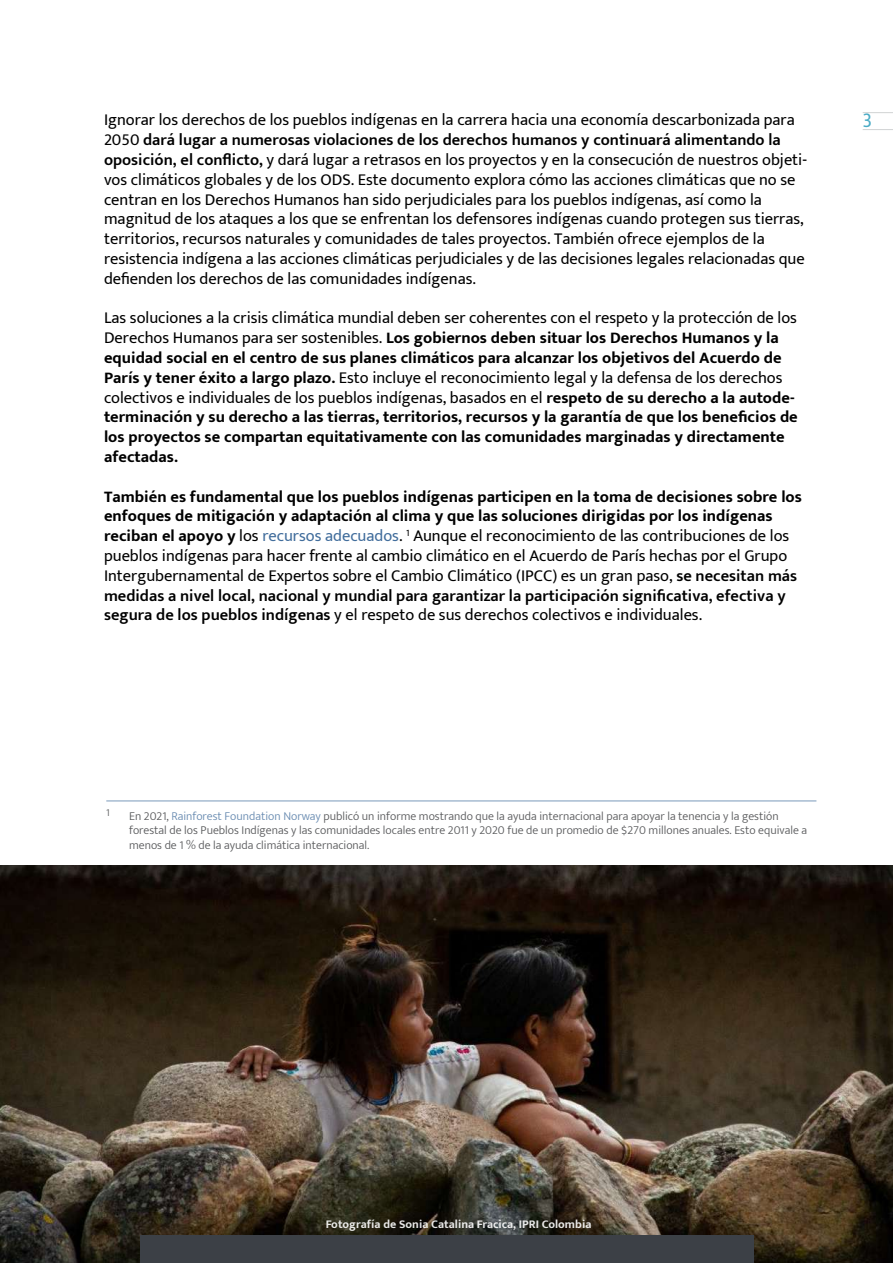
<style>
.page{position:relative;width:893px;height:1263px;background:#fff}
.page>*{position:absolute;margin:0;border:0;box-sizing:border-box;transform-origin:0 0}
.t1{font:21px "Mukta";color:#4bacc6;scale:.9 1}
.t2{font:16.5px/19.8px "Mukta";color:#000}
.t3{font:700 16.5px/19.8px "Mukta";color:#000}
.t4{font:300 12px/14.4px "Mukta";color:#58595b}
.t5{font:700 12px "Mukta";color:#fff}
.t6{font:300 10.5px "Mukta";color:#58595b}
.s1{font-weight:600}
.s2{font-weight:400}
.s3{font-weight:700}
.s4{color:#416d9c}
.s5{color:#678ab0}
</style>
<div class="page">
<hr style="left:863px;top:112px;width:30px;height:1px;background:#d1d3d4">
<hr style="left:863px;top:129px;width:30px;height:1px;background:#d1d3d4">
<img style="left:0;top:865px;width:893px;height:398px">
<hr style="left:106px;top:800px;width:710px;height:1px;background:#7a99ba">
<div style="left:140px;top:1235px;width:613px;height:28px;background:#3c4046"></div>
<p class="t2" style="left:104px;top:110px;width:704px">Ignorar los derechos de los pueblos indígenas en la carrera hacia una economía descarbonizada para 2050 <span class="s1">dará lugar a numerosas violaciones de los derechos humanos y continuará alimentando la oposición, el conflicto,</span> y dará lugar a retrasos en los proyectos y en la consecución de nuestros objeti&shy;vos climáticos globales y de los ODS. Este documento explora cómo las acciones climáticas que no se centran en los Derechos Humanos han sido perjudiciales para los pueblos indígenas, así como la magnitud de los ataques a los que se enfrentan los defensores indígenas cuando protegen sus tierras, territorios, recursos naturales y comunidades de tales proyectos. También ofrece ejemplos de la resistencia indígena a las acciones climáticas perjudiciales y de las decisiones legales relacionadas que defienden los derechos de las comunidades indígenas.</p>
<p class="t3" style="left:104px;top:308px;width:695px"><span class="s2">Las soluciones a la crisis climática mundial deben ser coherentes con el respeto y la protección de los Derechos Humanos para ser sostenibles.</span> Los gobiernos deben situar los Derechos Humanos y la equidad social en el centro de sus planes climáticos para alcanzar los objetivos del Acuerdo de París y tener éxito a largo plazo. <span class="s2">Esto incluye el reconocimiento legal y la defensa de los derechos colectivos e individuales de los pueblos indígenas, basados en el</span> respeto de su derecho a la autode&shy;terminación y su derecho a las tierras, territorios, recursos y la garantía de que los beneficios de los proyectos se compartan equitativamente con las comunidades marginadas y directamente afectadas.</p>
<p class="t2" style="left:104px;top:486px;width:699px"><span class="s3">También es fundamental que los pueblos indígenas participen en la toma de decisiones sobre los enfoques de mitigación y adaptación al clima y que las soluciones dirigidas por los indígenas reciban el apoyo y</span> los <span class="s4">recursos adecuados</span>. <sup>1</sup> Aunque el reconocimiento de las contribuciones de los pueblos indígenas para hacer frente al cambio climático en el Acuerdo de París hechas por el Grupo Intergubernamental de Expertos sobre el Cambio Climático (IPCC) es un gran paso, <span class="s1">se necesitan más medidas a nivel local, nacional y mundial para garantizar la participación significativa, efectiva y segura de los pueblos indígenas</span> y el respeto de sus derechos colectivos e individuales.</p>
<p class="t1" style="left:863px;top:108px;width:12px">3</p>
<p class="t6" style="left:106px;top:806px;width:5px">1</p>
<p class="t4" style="left:129px;top:809px;width:680px">En 2021, <span class="s5">Rainforest Foundation Norway</span> publicó un informe mostrando que la ayuda internacional para apoyar la tenencia y la gestión forestal de los Pueblos Indígenas y las comunidades locales entre 2011 y 2020 fue de un promedio de $270 millones anuales. Esto equivale a menos de 1 % de la ayuda climática internacional.</p>
<p class="t5" style="left:325px;top:1216px;width:268px">Fotografía de Sonia Catalina Fracica, IPRI Colombia</p>
</div>
